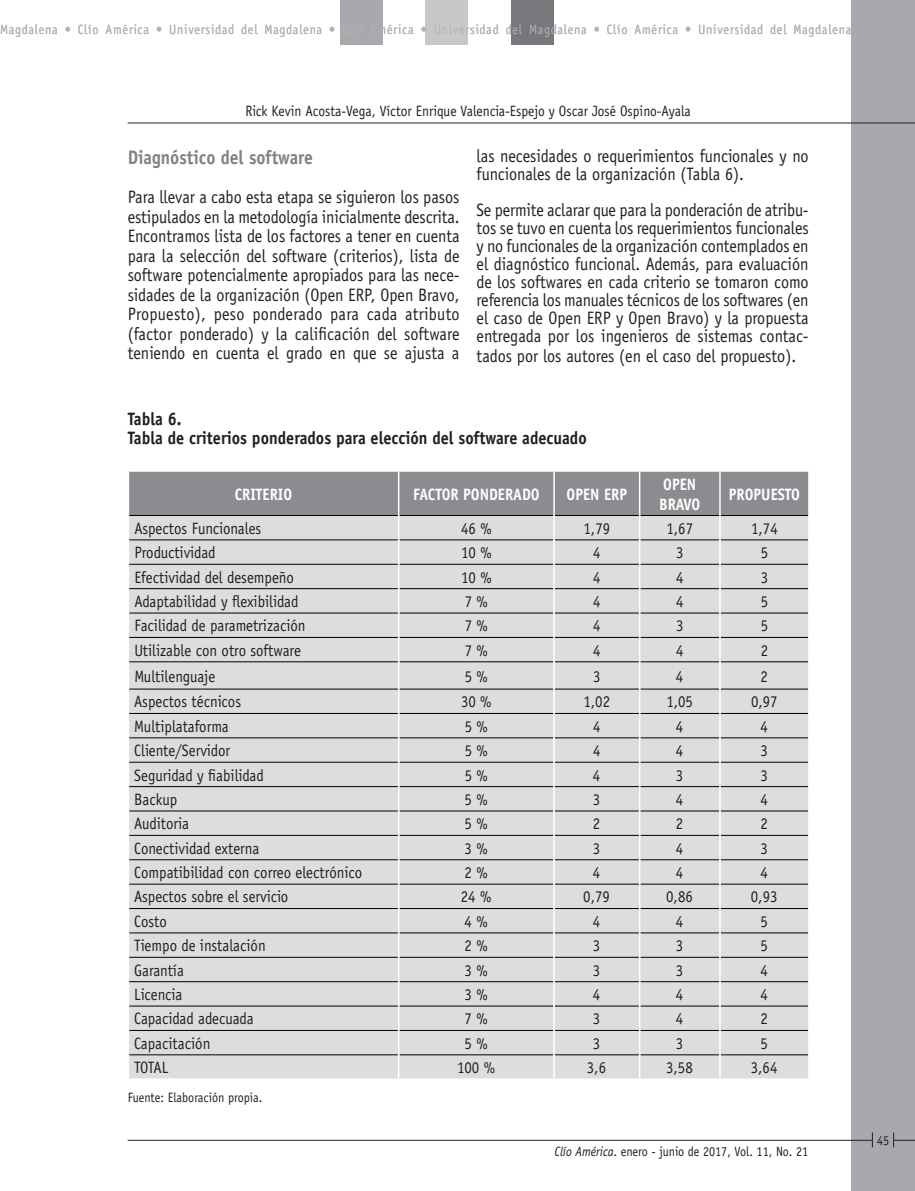
<style>
.page{position:relative;width:915px;height:1191px;background:#fff}
.page>*{position:absolute;margin:0;border:0;box-sizing:border-box;transform-origin:0 0}
.t1{font:700 19.5px "Officina Sans";color:#808285;scale:.9 1}
.t2{font:18px/19.5px "Officina Sans";color:#231f20;text-align:justify;scale:.9 1}
.t3{font:700 18px/19.8px "Officina Sans";color:#231f20;scale:.9 1}
.t4{font:16.5px "Officina Sans";color:#231f20;scale:.9 1}
.t5{font:700 16.5px/19.5px "Officina Sans";color:#fff;scale:.9 1}
.t6{font:15px "Officina Sans";color:#231f20;scale:.9 1}
.t7{font:13.5px "Officina Sans";letter-spacing:.065em;color:#b2b3b7;scale:.9 1}
.t8{font:13.5px "Officina Sans";color:#231f20;scale:.9 1}
.s1{font-style:italic}
</style>
<div class="page">
<div style="left:850px;top:0;width:64px;height:1191px;background:#a8a9ad"></div>
<hr style="left:128px;top:1140px;width:743px;height:1px;background:#231f20">
<svg style="left:871px;top:1133px;width:1px;height:14px"></svg>
<svg style="left:893px;top:1132px;width:21px;height:15px"></svg>
<div style="left:510px;top:0;width:43px;height:44px;background:#76787b"></div>
<div style="left:340px;top:0;width:43px;height:44px;background:#a8a9ad"></div>
<div style="left:425px;top:0;width:43px;height:44px;background:#c7c8ca"></div>
<hr style="left:128px;top:123px;width:786px;height:1px;background:#231f20">
<svg style="left:128px;top:471px;width:680px;height:607px;background:#cecfd1"></svg>
<hr style="left:807px;top:1054px;width:2px;height:24px;background:#fff">
<p class="t7" style="left:0;top:21px;width:946px">Magdalena • Clío América • Universidad del Magdalena • Clío América • Universidad del Magdalena • Clío América • Universidad del Magdalena</p>
<p class="t6" style="left:245px;top:102px;width:496px">Rick Kevin Acosta-Vega, Víctor Enrique Valencia-Espejo y Oscar José Ospino-Ayala</p>
<p class="t1" style="left:128px;top:145px;width:207px">Diagnóstico del software</p>
<p class="t2" style="left:128px;top:187px;width:370px">Para llevar a cabo esta etapa se siguieron los pasos estipulados en la metodología inicialmente descrita.<br>Encontramos lista de los factores a tener en cuenta para la selección del software (criterios), lista de software potencialmente apropiados para las nece&shy;sidades de la organización (Open ERP, Open Bravo, Propuesto), peso ponderado para cada atributo (factor ponderado) y la calificación del software teniendo en cuenta el grado en que se ajusta a</p>
<p class="t2" style="left:476px;top:147px;width:370px;line-height:18px">las necesidades o requerimientos funcionales y no funcionales de la organización (Tabla 6).</p>
<p class="t2" style="left:476px;top:201px;width:370px;line-height:18.1px">Se permite aclarar que para la ponderación de atribu&shy;tos se tuvo en cuenta los requerimientos funcionales y no funcionales de la organización contemplados en el diagnóstico funcional. Además, para evaluación de los softwares en cada criterio se tomaron como referencia los manuales técnicos de los softwares (en el caso de Open ERP y Open Bravo) y la propuesta entregada por los ingenieros de sistemas contac&shy;tados por los autores (en el caso del propuesto).</p>
<p class="t3" style="left:128px;top:408px;width:511px">Tabla 6.<br>Tabla de criterios ponderados para elección del software adecuado</p>
<p class="t5" style="left:235px;top:484px;width:65px">CRITERIO</p>
<p class="t5" style="left:413px;top:484px;width:142px">FACTOR PONDERADO</p>
<p class="t5" style="left:566px;top:484px;width:69px">OPEN ERP</p>
<p class="t5" style="left:659px;top:474px;width:47px">OPEN<br>BRAVO</p>
<p class="t5" style="left:728px;top:484px;width:81px">PROPUESTO</p>
<p class="t4" style="left:134px;top:518px;width:142px">Aspectos Funcionales</p>
<p class="t4" style="left:461px;top:518px;width:35px">46 %</p>
<p class="t4" style="left:583px;top:518px;width:31px">1,79</p>
<p class="t4" style="left:666px;top:518px;width:31px">1,67</p>
<p class="t4" style="left:750px;top:518px;width:31px">1,74</p>
<p class="t4" style="left:134px;top:543px;width:92px">Productividad</p>
<p class="t4" style="left:461px;top:543px;width:35px">10 %</p>
<p class="t4" style="left:593px;top:543px;width:10px">4</p>
<p class="t4" style="left:675px;top:543px;width:10px">3</p>
<p class="t4" style="left:760px;top:543px;width:10px">5</p>
<p class="t4" style="left:134px;top:567px;width:179px">Efectividad del desempeño</p>
<p class="t4" style="left:461px;top:567px;width:35px">10 %</p>
<p class="t4" style="left:593px;top:567px;width:10px">4</p>
<p class="t4" style="left:675px;top:567px;width:10px">4</p>
<p class="t4" style="left:760px;top:567px;width:10px">3</p>
<p class="t4" style="left:134px;top:592px;width:184px">Adaptabilidad y flexibilidad</p>
<p class="t4" style="left:464px;top:592px;width:27px">7 %</p>
<p class="t4" style="left:593px;top:592px;width:10px">4</p>
<p class="t4" style="left:675px;top:592px;width:10px">4</p>
<p class="t4" style="left:760px;top:592px;width:10px">5</p>
<p class="t4" style="left:134px;top:616px;width:192px">Facilidad de parametrización</p>
<p class="t4" style="left:464px;top:616px;width:27px">7 %</p>
<p class="t4" style="left:593px;top:616px;width:10px">4</p>
<p class="t4" style="left:675px;top:616px;width:10px">3</p>
<p class="t4" style="left:760px;top:616px;width:10px">5</p>
<p class="t4" style="left:134px;top:640px;width:186px">Utilizable con otro software</p>
<p class="t4" style="left:464px;top:640px;width:27px">7 %</p>
<p class="t4" style="left:593px;top:640px;width:10px">4</p>
<p class="t4" style="left:675px;top:640px;width:10px">4</p>
<p class="t4" style="left:760px;top:640px;width:10px">2</p>
<p class="t4" style="left:134px;top:666px;width:91px">Multilenguaje</p>
<p class="t4" style="left:464px;top:666px;width:27px">5 %</p>
<p class="t4" style="left:593px;top:666px;width:10px">3</p>
<p class="t4" style="left:675px;top:666px;width:10px">4</p>
<p class="t4" style="left:760px;top:666px;width:10px">2</p>
<p class="t4" style="left:134px;top:692px;width:120px">Aspectos técnicos</p>
<p class="t4" style="left:461px;top:692px;width:35px">30 %</p>
<p class="t4" style="left:583px;top:692px;width:31px">1,02</p>
<p class="t4" style="left:666px;top:692px;width:31px">1,05</p>
<p class="t4" style="left:750px;top:692px;width:31px">0,97</p>
<p class="t4" style="left:134px;top:716px;width:106px">Multiplataforma</p>
<p class="t4" style="left:464px;top:716px;width:27px">5 %</p>
<p class="t4" style="left:592px;top:716px;width:10px">4</p>
<p class="t4" style="left:675px;top:716px;width:10px">4</p>
<p class="t4" style="left:760px;top:716px;width:10px">4</p>
<p class="t4" style="left:134px;top:741px;width:108px">Cliente/Servidor</p>
<p class="t4" style="left:464px;top:741px;width:27px">5 %</p>
<p class="t4" style="left:592px;top:741px;width:10px">4</p>
<p class="t4" style="left:675px;top:741px;width:10px">4</p>
<p class="t4" style="left:760px;top:741px;width:10px">3</p>
<p class="t4" style="left:134px;top:765px;width:145px">Seguridad y fiabilidad</p>
<p class="t4" style="left:464px;top:765px;width:27px">5 %</p>
<p class="t4" style="left:592px;top:765px;width:10px">4</p>
<p class="t4" style="left:675px;top:765px;width:10px">3</p>
<p class="t4" style="left:760px;top:765px;width:10px">3</p>
<p class="t4" style="left:134px;top:789px;width:49px">Backup</p>
<p class="t4" style="left:464px;top:789px;width:27px">5 %</p>
<p class="t4" style="left:592px;top:789px;width:10px">3</p>
<p class="t4" style="left:675px;top:789px;width:10px">4</p>
<p class="t4" style="left:760px;top:789px;width:10px">4</p>
<p class="t4" style="left:134px;top:814px;width:62px">Auditoria</p>
<p class="t4" style="left:464px;top:814px;width:27px">5 %</p>
<p class="t4" style="left:592px;top:814px;width:10px">2</p>
<p class="t4" style="left:675px;top:814px;width:10px">2</p>
<p class="t4" style="left:760px;top:814px;width:10px">2</p>
<p class="t4" style="left:134px;top:838px;width:140px">Conectividad externa</p>
<p class="t4" style="left:464px;top:838px;width:27px">3 %</p>
<p class="t4" style="left:592px;top:838px;width:10px">3</p>
<p class="t4" style="left:675px;top:838px;width:10px">4</p>
<p class="t4" style="left:760px;top:838px;width:10px">3</p>
<p class="t4" style="left:134px;top:863px;width:255px">Compatibilidad con correo electrónico</p>
<p class="t4" style="left:464px;top:863px;width:27px">2 %</p>
<p class="t4" style="left:592px;top:863px;width:10px">4</p>
<p class="t4" style="left:675px;top:863px;width:10px">4</p>
<p class="t4" style="left:760px;top:863px;width:10px">4</p>
<p class="t4" style="left:134px;top:887px;width:173px">Aspectos sobre el servicio</p>
<p class="t4" style="left:460px;top:887px;width:35px">24 %</p>
<p class="t4" style="left:583px;top:887px;width:31px">0,79</p>
<p class="t4" style="left:666px;top:887px;width:31px">0,86</p>
<p class="t4" style="left:750px;top:887px;width:31px">0,93</p>
<p class="t4" style="left:134px;top:911px;width:38px">Costo</p>
<p class="t4" style="left:464px;top:911px;width:27px">4 %</p>
<p class="t4" style="left:592px;top:911px;width:10px">4</p>
<p class="t4" style="left:675px;top:911px;width:10px">4</p>
<p class="t4" style="left:760px;top:911px;width:10px">5</p>
<p class="t4" style="left:134px;top:936px;width:148px">Tiempo de instalación</p>
<p class="t4" style="left:464px;top:936px;width:27px">2 %</p>
<p class="t4" style="left:592px;top:936px;width:10px">3</p>
<p class="t4" style="left:675px;top:936px;width:10px">3</p>
<p class="t4" style="left:760px;top:936px;width:10px">5</p>
<p class="t4" style="left:134px;top:960px;width:57px">Garantía</p>
<p class="t4" style="left:464px;top:960px;width:27px">3 %</p>
<p class="t4" style="left:592px;top:960px;width:10px">3</p>
<p class="t4" style="left:675px;top:960px;width:10px">3</p>
<p class="t4" style="left:760px;top:960px;width:10px">4</p>
<p class="t4" style="left:134px;top:984px;width:55px">Licencia</p>
<p class="t4" style="left:464px;top:984px;width:27px">3 %</p>
<p class="t4" style="left:592px;top:984px;width:10px">4</p>
<p class="t4" style="left:675px;top:984px;width:10px">4</p>
<p class="t4" style="left:760px;top:984px;width:10px">4</p>
<p class="t4" style="left:134px;top:1009px;width:134px">Capacidad adecuada</p>
<p class="t4" style="left:464px;top:1009px;width:27px">7 %</p>
<p class="t4" style="left:592px;top:1009px;width:10px">3</p>
<p class="t4" style="left:675px;top:1009px;width:10px">4</p>
<p class="t4" style="left:760px;top:1009px;width:10px">2</p>
<p class="t4" style="left:134px;top:1033px;width:86px">Capacitación</p>
<p class="t4" style="left:464px;top:1033px;width:27px">5 %</p>
<p class="t4" style="left:592px;top:1033px;width:10px">3</p>
<p class="t4" style="left:675px;top:1033px;width:10px">3</p>
<p class="t4" style="left:760px;top:1033px;width:10px">5</p>
<p class="t4" style="left:134px;top:1058px;width:39px">TOTAL</p>
<p class="t4" style="left:457px;top:1058px;width:44px">100 %</p>
<p class="t4" style="left:586px;top:1058px;width:23px">3,6</p>
<p class="t4" style="left:666px;top:1058px;width:31px">3,58</p>
<p class="t4" style="left:750px;top:1058px;width:31px">3,64</p>
<p class="t8" style="left:128px;top:1089px;width:151px">Fuente: Elaboración propia.</p>
<p class="t8" style="left:554px;top:1144px;width:283px"><span class="s1">Clío América</span>. enero - junio de 2017, Vol. 11, No. 21</p>
<p class="t8" style="left:876px;top:1132px;width:15px">45</p>
</div>
